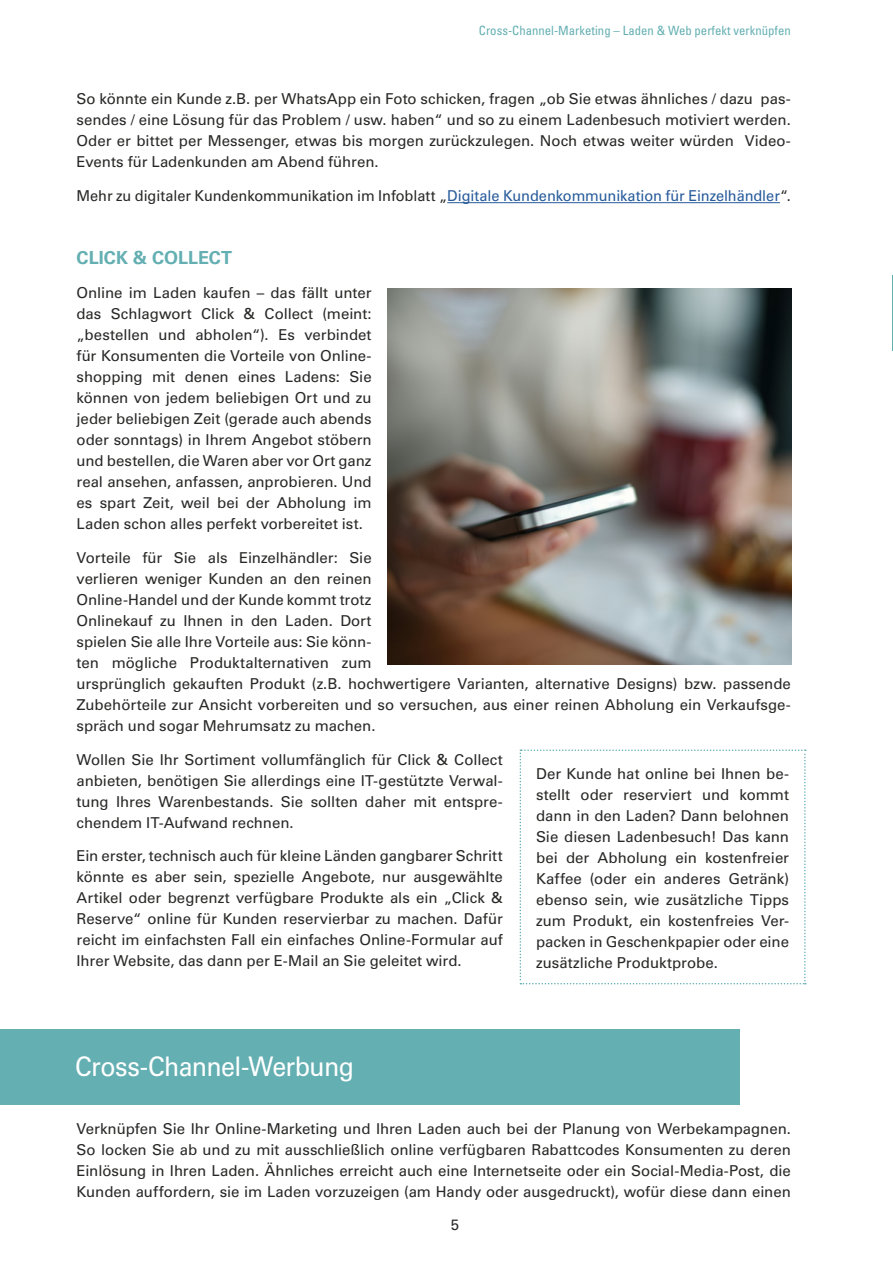
<style>
.page{position:relative;width:893px;height:1263px;background:#fff}
.page>*{position:absolute;margin:0;border:0;box-sizing:border-box;transform-origin:0 0}
.t1{font:27px "Univers LT Std";letter-spacing:-.025em;color:#fff;scale:.93 1}
.t2{font:700 18px "Univers LT Std";letter-spacing:.005em;color:#64afb2}
.t3{font:15px/21px "Univers LT Std";letter-spacing:-.005em;color:#282827;text-align:justify}
.t4{font:condensed 12.75px "Univers LT Std";color:#64afb2}
.s1{color:#275b9b}
</style>
<div class="page">
<hr style="left:447px;top:202px;width:333px;height:1px;background:#275b9b">
<div style="left:0;top:1029px;width:740px;height:75px;background:#64afb2"></div>
<hr style="left:892px;top:275px;width:1px;height:75px;background:#64afb2">
<img style="left:388px;top:288px;width:403px;height:377px">
<svg style="left:520px;top:749px;width:286px;height:235px"></svg>
<p class="t4" style="left:479px;top:23px;width:313px">Cross-Channel-Marketing – Laden &amp; Web perfekt verknüpfen</p>
<p class="t3" style="left:77px;top:89px;width:716px">So könnte ein Kunde z.B. per WhatsApp ein Foto schicken, fragen „ob Sie etwas ähnliches / dazu pas&shy;sendes / eine Lösung für das Problem / usw. haben“ und so zu einem Ladenbesuch motiviert werden.<br>Oder er bittet per Messenger, etwas bis morgen zurückzulegen. Noch etwas weiter würden Video-Events für Ladenkunden am Abend führen.</p>
<p class="t3" style="left:77px;top:185px;width:716px">Mehr zu digitaler Kundenkommunikation im Infoblatt „<span class="s1">Digitale Kundenkommunikation für Einzelhändler</span>“.</p>
<p class="t2" style="left:77px;top:247px;width:157px">CLICK &amp; COLLECT</p>
<p class="t3" style="left:77px;top:282px;width:297px">Online im Laden kaufen – das fällt unter das Schlagwort Click &amp; Collect (meint: „bestellen und abholen“). Es verbindet für Konsumenten die Vorteile von Online&shy;shopping mit denen eines Ladens: Sie können von jedem beliebigen Ort und zu jeder beliebigen Zeit (gerade auch abends oder sonntags) in Ihrem Angebot stöbern und bestellen, die Waren aber vor Ort ganz real ansehen, anfassen, anprobieren. Und es spart Zeit, weil bei der Abholung im Laden schon alles perfekt vorbereitet ist.</p>
<p class="t3" style="left:77px;top:547px;width:716px;text-align:left">Vorteile für Sie als Einzelhändler: Sie<br>verlieren weniger Kunden an den reinen<br>Online-Handel und der Kunde kommt trotz<br>Onlinekauf zu Ihnen in den Laden. Dort<br>spielen Sie alle Ihre Vorteile aus: Sie könn-<br>ten mögliche Produktalternativen zum<br>ursprünglich gekauften Produkt (z.B. hochwertigere Varianten, alternative Designs) bzw. passende Zubehörteile zur Ansicht vorbereiten und so versuchen, aus einer reinen Abholung ein Verkaufsge&shy;spräch und sogar Mehrumsatz zu machen.</p>
<p class="t3" style="left:77px;top:749px;width:428px">Wollen Sie Ihr Sortiment vollumfänglich für Click &amp; Collect anbieten, benötigen Sie allerdings eine IT-gestützte Verwal&shy;tung Ihres Warenbestands. Sie sollten daher mit entspre&shy;chendem IT-Aufwand rechnen.</p>
<p class="t3" style="left:77px;top:845px;width:428px">Ein erster, technisch auch für kleine Länden gangbarer Schritt könnte es aber sein, spezielle Angebote, nur ausgewählte Artikel oder begrenzt verfügbare Produkte als ein „Click &amp; Reserve“ online für Kunden reservierbar zu machen. Dafür reicht im einfachsten Fall ein einfaches Online-Formular auf Ihrer Website, das dann per E-Mail an Sie geleitet wird.</p>
<p class="t3" style="left:536px;top:763px;width:255px">Der Kunde hat online bei Ihnen be&shy;stellt oder reserviert und kommt dann in den Laden? Dann belohnen Sie diesen Ladenbesuch! Das kann bei der Abholung ein kostenfreier Kaffee (oder ein anderes Getränk) ebenso sein, wie zusätzliche Tipps zum Produkt, ein kostenfreies Ver&shy;packen in Geschenkpapier oder eine zusätzliche Produktprobe.</p>
<h1 class="t1" style="left:75px;top:1051px;width:301px">Cross-Channel-Werbung</h1>
<p class="t3" style="left:77px;top:1118px;width:716px">Verknüpfen Sie Ihr Online-Marketing und Ihren Laden auch bei der Planung von Werbekampagnen.<br>So locken Sie ab und zu mit ausschließlich online verfügbaren Rabattcodes Konsumenten zu deren Einlösung in Ihren Laden. Ähnliches erreicht auch eine Internetseite oder ein Social-Media-Post, die Kunden auffordern, sie im Laden vorzuzeigen (am Handy oder ausgedruckt), wofür diese dann einen</p>
<p class="t3" style="left:451px;top:1214px;width:10px">5</p>
</div>
